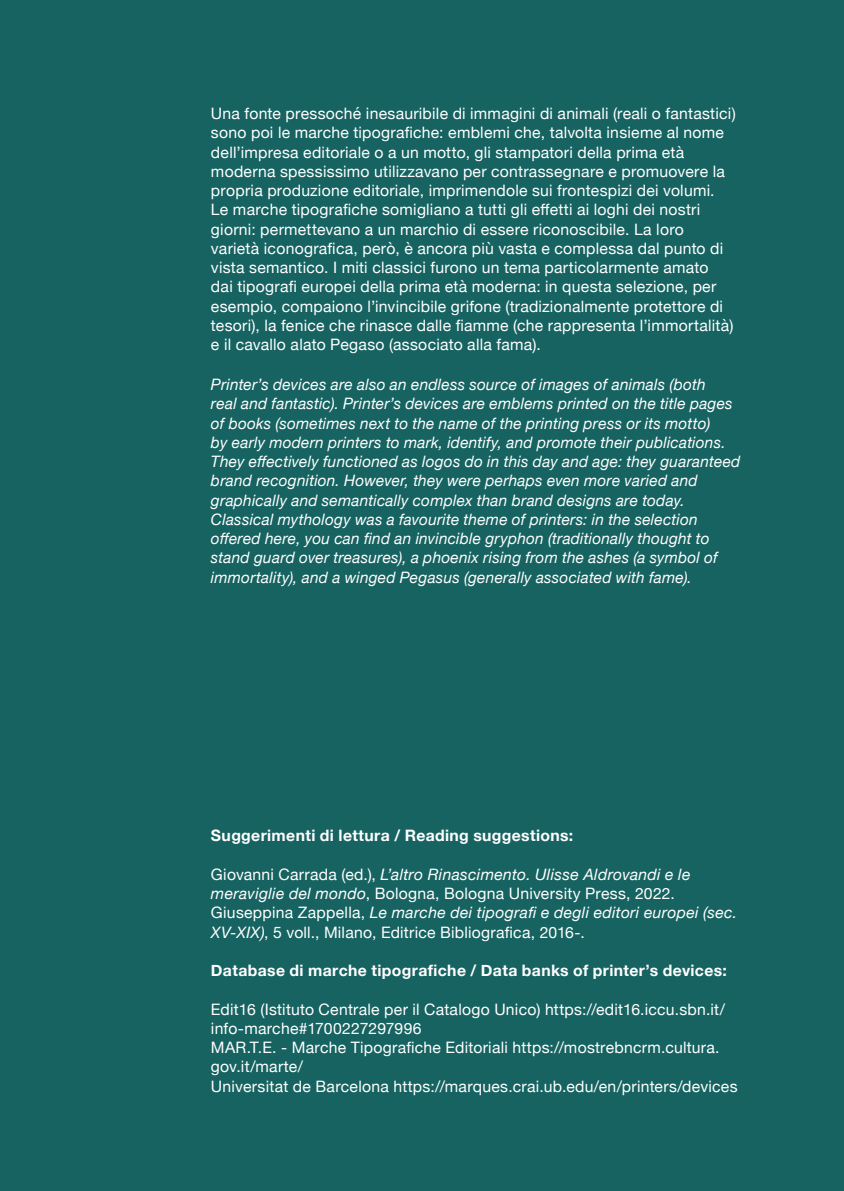
<style>
.page{position:relative;width:844px;height:1191px;background:#fff}
.page>*{position:absolute;margin:0;border:0;box-sizing:border-box;transform-origin:0 0}
.t1{font:15.75px/19.2px "Helvetica Neue";letter-spacing:.015em;color:#fff}
.t2{font:italic 15.75px/19.2px "Helvetica Neue";letter-spacing:.015em;color:#fff}
.t3{font:700 15.75px "Helvetica Neue";letter-spacing:.025em;color:#fff}
.s1{font-style:italic}
</style>
<div class="page">
<div style="left:0;top:0;width:843px;height:1191px;background:#166361"></div>
<p class="t1" style="left:211px;top:105px;width:526px">Una fonte pressoché inesauribile di immagini di animali (reali o fantastici) sono poi le marche tipografiche: emblemi che, talvolta insieme al nome dell’impresa editoriale o a un motto, gli stampatori della prima età moderna spessissimo utilizzavano per contrassegnare e promuovere la propria produzione editoriale, imprimendole sui frontespizi dei volumi.<br>Le marche tipografiche somigliano a tutti gli effetti ai loghi dei nostri giorni: permettevano a un marchio di essere riconoscibile. La loro varietà iconografica, però, è ancora più vasta e complessa dal punto di vista semantico. I miti classici furono un tema particolarmente amato<br>dai tipografi europei della prima età moderna: in questa selezione, per esempio, compaiono l’invincibile grifone (tradizionalmente protettore di tesori), la fenice che rinasce dalle fiamme (che rappresenta l’immortalità) e il cavallo alato Pegaso (associato alla fama).</p>
<p class="t2" style="left:211px;top:376px;width:530px">Printer’s devices are also an endless source of images of animals (both<br>real and fantastic). Printer’s devices are emblems printed on the title pages of books (sometimes next to the name of the printing press or its motto)<br>by early modern printers to mark, identify, and promote their publications.<br>They effectively functioned as logos do in this day and age: they guaranteed brand recognition. However, they were perhaps even more varied and graphically and semantically complex than brand designs are today.<br>Classical mythology was a favourite theme of printers: in the selection offered here, you can find an invincible gryphon (traditionally thought to stand guard over treasures), a phoenix rising from the ashes (a symbol of immortality), and a winged Pegasus (generally associated with fame).</p>
<p class="t3" style="left:211px;top:823px;width:363px">Suggerimenti di lettura / Reading suggestions:</p>
<p class="t1" style="left:211px;top:865px;width:527px">Giovanni Carrada (ed.), <span class="s1">L’altro Rinascimento. Ulisse Aldrovandi e le meraviglie del mondo</span>, Bologna, Bologna University Press, 2022.<br>Giuseppina Zappella, <span class="s1">Le marche dei tipografi e degli editori europei (sec.<br>XV-XIX)</span>, 5 voll., Milano, Editrice Bibliografica, 2016-.</p>
<p class="t3" style="left:211px;top:958px;width:517px">Database di marche tipografiche / Data banks of printer’s devices:</p>
<p class="t1" style="left:211px;top:1000px;width:528px">Edit16 (Istituto Centrale per il Catalogo Unico) https://edit16.iccu.sbn.it/ info-marche#1700227297996<br>MAR.T.E. - Marche Tipografiche Editoriali https://mostrebncrm.cultura. gov.it/marte/<br>Universitat de Barcelona https://marques.crai.ub.edu/en/printers/devices</p>
</div>
